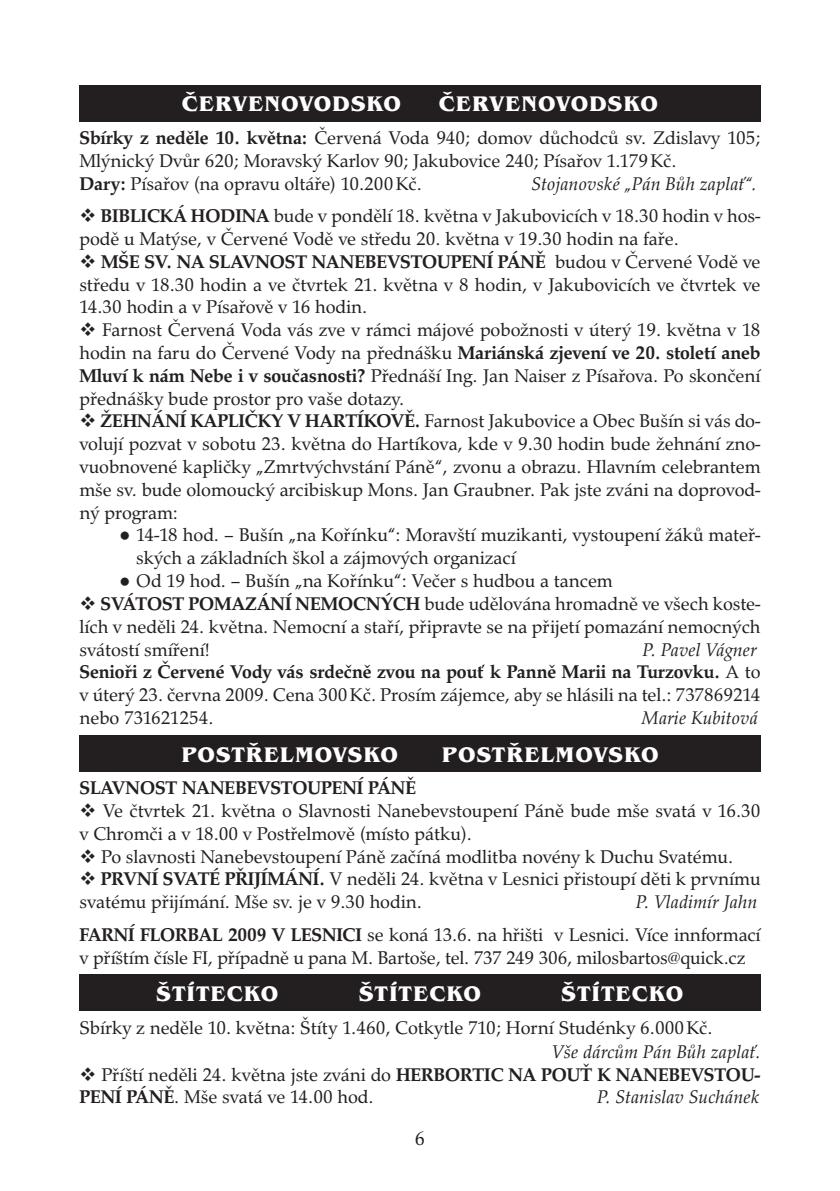
<style>
.page{position:relative;width:840px;height:1191px;background:#fff}
.page>*{position:absolute;margin:0;border:0;box-sizing:border-box;transform-origin:0 0}
.t1{font:700 21.8px "Benguiat Itc TOT";letter-spacing:.045em;color:#fff}
.t2{font:20px "Palladio URWTOT";color:#231f20}
.Základní_text{font:19px/22.8px "Palladio URWTOT";color:#231f20}
.Základní_text-2{font:700 19px "Palladio URWTOT";color:#231f20}
.Základní_text-3{font:italic 19px "Palladio URWTOT";color:#231f20}
.s1{font-weight:700}
.s2{font-family:"Arial";font-weight:900}
</style>
<div class="page">
<div style="left:79px;top:85px;width:681px;height:36px;background:#231f20"></div>
<div style="left:79px;top:735px;width:681px;height:36px;background:#231f20"></div>
<div style="left:79px;top:974px;width:681px;height:37px;background:#231f20"></div>
<p class="t1" style="left:182px;top:91px;width:221px">ČERVENOVODSKO</p>
<p class="t1" style="left:438px;top:91px;width:221px">ČERVENOVODSKO</p>
<p class="Základní_text" style="left:79px;top:127px;width:682px"><span class="s1">Sbírky z neděle 10. května:</span> Červená Voda 940; domov důchodců sv. Zdislavy 105;<br>Mlýnický Dvůr 620; Moravský Karlov 90; Jakubovice 240; Písařov 1.179Kč.</p>
<p class="Základní_text" style="left:79px;top:172px;width:344px"><span class="s1">Dary:</span> Písařov (na opravu oltáře) 10.200Kč.</p>
<p class="Základní_text-3" style="left:531px;top:172px;width:227px">Stojanovské „Pán Bůh zaplať“.</p>
<p class="Základní_text-2" style="left:79px;top:204px;width:140px">❖ BIBLICKÁ HODIN</p>
<p class="Základní_text" style="left:79px;top:205px;width:682px;text-indent:176px"><span class="s1">A</span> bude v pondělí 18. května v Jakubovicích v 18.30 hodin v hos&shy;podě u Matýse, v Červené Vodě ve středu 20. května v 19.30 hodin na faře.</p>
<p class="Základní_text-2" style="left:79px;top:250px;width:178px">❖ MŠE SV. NA SLAVNO</p>
<p class="Základní_text-2" style="left:285px;top:250px;width:188px">ST NANEBEVSTOUPENÍ</p>
<p class="Základní_text" style="left:79px;top:250px;width:682px;text-align:justify;text-indent:418px"><span class="s1">PÁNĚ</span> budou v Červené Vodě ve středu v 18.30 hodin a ve čtvrtek 21. května v 8 hodin, v Jakubovicích ve čtvrtek ve 14.30 hodin a v Písařově v 16 hodin.</p>
<p class="Základní_text" style="left:79px;top:319px;width:682px;text-align:justify">❖ Farnost Červená Voda vás zve v rámci májové pobožnosti v úterý 19. května v 18 hodin na faru do Červené Vody na přednášku <span class="s1">Mariánská zjevení ve 20. století aneb Mluví k nám Nebe i v současnosti?</span> Přednáší Ing. Jan Naiser z Písařova. Po skončení přednášky bude prostor pro vaše dotazy.</p>
<p class="Základní_text-2" style="left:79px;top:409px;width:161px">❖ ŽEHNÁNÍ KAPLIČK</p>
<p class="Základní_text-2" style="left:271px;top:409px;width:99px">Y V HARTÍKOVĚ</p>
<p class="Základní_text" style="left:79px;top:410px;width:682px;text-align:justify;text-indent:335px"><span class="s1">.</span> Farnost Jakubovice a Obec Bušín si vás do&shy;volují pozvat v sobotu 23. května do Hartíkova, kde v 9.30 hodin bude žehnání zno&shy;vuobnovené kapličky „Zmrtvýchvstání Páně“, zvonu a obrazu. Hlavním celebrantem mše sv. bude olomoucký arcibiskup Mons. Jan Graubner. Pak jste zváni na doprovod&shy;ný program:</p>
<p class="Základní_text" style="left:136px;top:524px;width:625px;text-indent:-17px"><span class="s2">●</span> 14-18 hod. – Bušín „na Kořínku“: Moravští muzikanti, vystoupení žáků mateř&shy;ských a základních škol a zájmových organizací</p>
<p class="Základní_text" style="left:119px;top:569px;width:495px"><span class="s2">●</span> Od 19 hod. – Bušín „na Kořínku“: Večer s hudbou a tancem</p>
<p class="Základní_text" style="left:79px;top:592px;width:682px;text-align:justify">❖ <span class="s1">SVÁTOST POMAZÁNÍ NEMOCNÝCH</span> bude udělována hromadně ve všech koste&shy;lích v neděli 24. května. Nemocní a staří, připravte se na přijetí pomazání nemocných svátostí smíření!</p>
<p class="Základní_text-3" style="left:642px;top:638px;width:116px">P. Pavel Vágner</p>
<p class="Základní_text" style="left:79px;top:661px;width:682px;text-align:justify"><span class="s1">Senioři z Červené Vody vás srdečně zvou na pouť k Panně Marii na Turzovku.</span> A to v úterý 23. června 2009. Cena 300Kč. Prosím zájemce, aby se hlásili na tel.: 737869214 nebo 731621254.</p>
<p class="Základní_text-3" style="left:641px;top:706px;width:118px">Marie Kubitová</p>
<p class="t1" style="left:181px;top:741px;width:218px">POSTŘELMOVSKO</p>
<p class="t1" style="left:441px;top:741px;width:218px">POSTŘELMOVSKO</p>
<p class="Základní_text-2" style="left:79px;top:776px;width:48px">SLAVNO</p>
<p class="Základní_text-2" style="left:155px;top:776px;width:188px">ST NANEBEVSTOUPENÍ</p>
<p class="Základní_text-2" style="left:368px;top:776px;width:36px">PÁNĚ</p>
<p class="Základní_text" style="left:79px;top:799px;width:682px">❖ Ve čtvrtek 21. května o Slavnosti Nanebevstoupení Páně bude mše svatá v 16.30 v Chromči a v 18.00 v Postřelmově (místo pátku).</p>
<p class="Základní_text" style="left:79px;top:845px;width:654px">❖ Po slavnosti Nanebevstoupení Páně začíná modlitba novény k Duchu Svatému.</p>
<p class="Základní_text-2" style="left:79px;top:867px;width:57px">❖ PRVNÍ</p>
<p class="Základní_text" style="left:79px;top:868px;width:682px;text-indent:83px"><span class="s1">SVATÉ PŘIJÍMÁNÍ.</span> V neděli 24. května v Lesnici přistoupí děti k prvnímu svatému přijímání. Mše sv. je v 9.30 hodin.</p>
<p class="Základní_text-3" style="left:635px;top:890px;width:123px">P. Vladimír Jahn</p>
<p class="Základní_text-2" style="left:79px;top:922px;width:204px">FARNÍ FLORBAL 2009 VLE</p>
<p class="Základní_text" style="left:79px;top:923px;width:682px;text-indent:232px"><span class="s1">SNICI</span> se koná 13.6. na hřišti v Lesnici. Více innformací v příštím čísle FI, případně u pana M. Bartoše, tel. 737 249 306, milosbartos@quick.cz</p>
<p class="t1" style="left:156px;top:981px;width:123px">ŠTÍTECKO</p>
<p class="t1" style="left:359px;top:981px;width:123px">ŠTÍTECKO</p>
<p class="t1" style="left:561px;top:981px;width:123px">ŠTÍTECKO</p>
<p class="Základní_text" style="left:79px;top:1016px;width:634px">Sbírky z neděle 10. května: Štíty 1.460, Cotkytle 710; Horní Studénky 6.000Kč.</p>
<p class="Základní_text-3" style="left:551px;top:1040px;width:210px">Vše dárcům Pán Bůh zaplať.</p>
<p class="Základní_text" style="left:79px;top:1063px;width:682px">❖ Příští neděli 24. května jste zváni do <span class="s1">HERBORTIC NA POUŤ KNANEBEVSTOU-<br>PENÍ</span></p>
<p class="Základní_text" style="left:126px;top:1086px;width:248px"><span class="s1">PÁNĚ</span> . Mše svatá ve 14.00 hod.</p>
<p class="Základní_text-3" style="left:596px;top:1086px;width:164px">P. Stanislav Suchánek</p>
<p class="t2" style="left:414px;top:1127px;width:12px">6</p>
</div>
